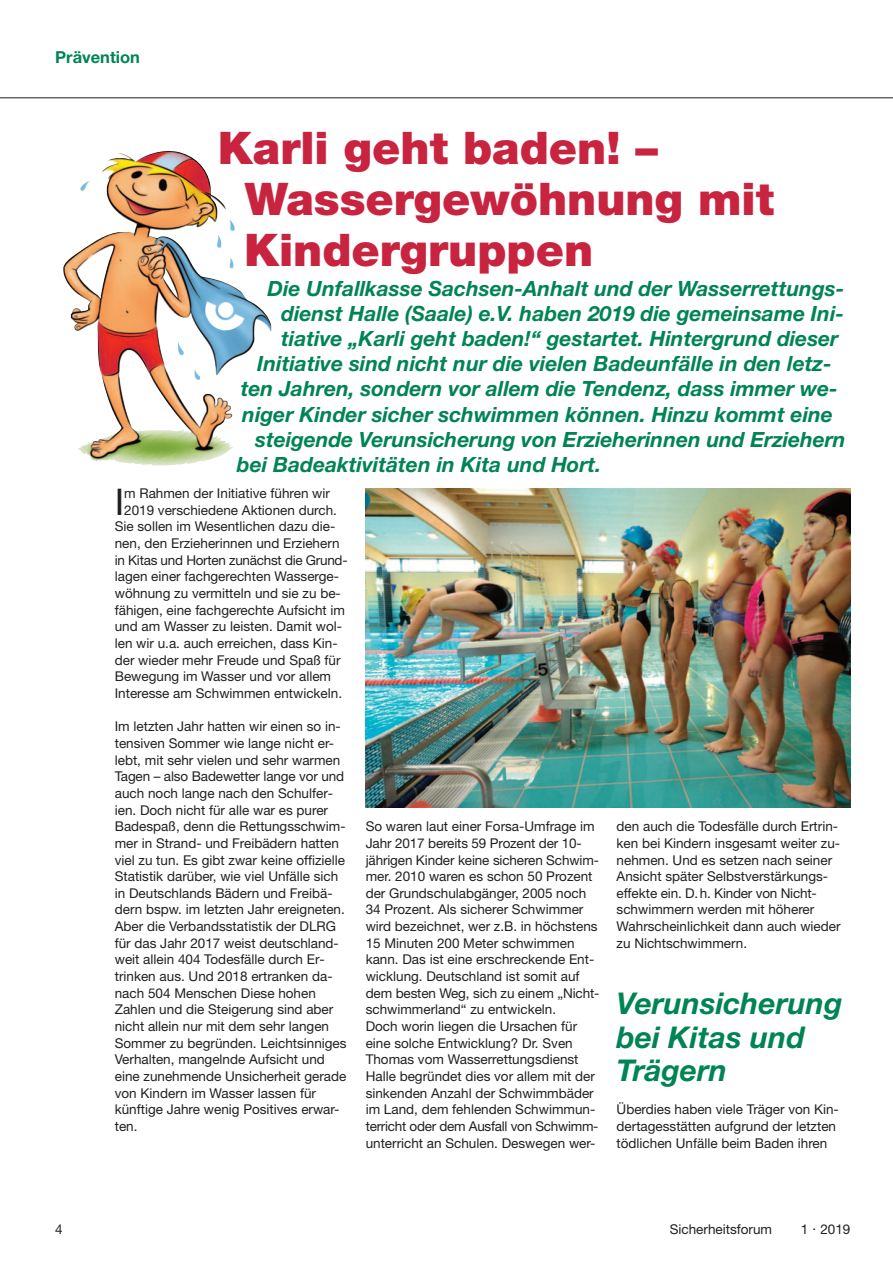
<style>
.page{position:relative;width:893px;height:1263px;background:#fff}
.page>*{position:absolute;margin:0;border:0;box-sizing:border-box;transform-origin:0 0}
.t1{font:900 45px/51px "Helvetica Neue LT Std";color:#c8233f}
.t2{font:36.75px "Helvetica Neue LT Std";color:#231f20}
.t3{font:italic 700 30px/33.3px "Helvetica Neue LT Std";color:#008454}
.t4{font:italic 700 21px "Helvetica Neue LT Std";color:#008454}
.t5{font:700 16.5px "Helvetica Neue LT Std";color:#008454}
.t6{font:13.5px/16.6px "Helvetica Neue LT Std";color:#231f20}
.t7{font:13.5px "Helvetica Neue LT Std";letter-spacing:-.02em;color:#231f20}
</style>
<div class="page">
<hr style="left:0;top:97px;width:893px;height:1px;background:#231f20">
<img style="left:366px;top:488px;width:484px;height:320px">
<img style="left:63px;top:151px;width:208px;height:314px">
<p class="t5" style="left:55px;top:51px;width:86px">Prävention</p>
<p class="t1" style="left:244px;top:126px;width:531px;text-indent:-26px">Karli geht baden! –<br>Wasserge wöhnung mit<br>Kindergruppen</p>
<p class="t4" style="left:268px;top:281px;width:578px">Die Unfallkasse Sachsen-Anhalt und der Wasser rettungs -</p>
<p class="t4" style="left:281px;top:306px;width:564px">dienst Halle (Saale) e.V. haben 2019 die gemeinsame Ini -</p>
<p class="t4" style="left:281px;top:331px;width:559px">tia tive „Karli geht baden!“ gestartet. Hintergrund dieser</p>
<p class="t4" style="left:257px;top:356px;width:576px">Initiative sind nicht nur die vielen Badeunfälle in den letz-</p>
<p class="t4" style="left:241px;top:381px;width:598px">ten Jahren, sondern vor allem die Tendenz, dass immer we-</p>
<p class="t4" style="left:242px;top:407px;width:592px">niger Kinder sicher schwimmen können. Hinzu kommt ei ne</p>
<p class="t4" style="left:255px;top:432px;width:592px">steigende Ver unsicherung von Erzieherinnen und Er ziehe rn</p>
<p class="t4" style="left:237px;top:457px;width:366px">bei Bade ak ti vi täten in Kita und Hort.</p>
<p class="t6" style="left:55px;top:1222px;width:9px">4</p>
<p class="t2" style="left:115px;top:489px;width:11px">I</p>
<p class="t6" style="left:124px;top:486px;width:207px">m Rahmen der Initiative führen wir</p>
<p class="t6" style="left:124px;top:503px;width:214px">2019 verschiedene Aktionen durch.</p>
<p class="t6" style="left:115px;top:520px;width:222px">Sie sollen im Wesentlichen dazu die-</p>
<p class="t6" style="left:115px;top:536px;width:226px">nen, den Erzieherinnen und Erziehern</p>
<p class="t7" style="left:115px;top:555px;width:234px">in Kitas und Horten zunächst die Grund-</p>
<p class="t6" style="left:115px;top:570px;width:226px">lagen einer fachgerechten Wasserge -</p>
<p class="t6" style="left:115px;top:586px;width:228px">wöhnung zu vermitteln und sie zu be-</p>
<p class="t6" style="left:115px;top:603px;width:232px">fähigen, eine fachgerechte Aufsicht im</p>
<p class="t6" style="left:115px;top:620px;width:229px">und am Wasser zu leisten. Damit wol-</p>
<p class="t6" style="left:115px;top:636px;width:224px">len wir u.a. auch erreichen, dass Kin -</p>
<p class="t6" style="left:115px;top:653px;width:227px">der wieder mehr Freude und Spaß für</p>
<p class="t6" style="left:115px;top:670px;width:218px">Bewegung im Wasser und vor allem</p>
<p class="t6" style="left:115px;top:686px;width:229px">Interesse am Schwimmen entwickeln.</p>
<p class="t6" style="left:115px;top:719px;width:233px">Im letzten Jahr hatten wir einen so in&shy;tensiven Sommer wie lange nicht er&shy;lebt, mit sehr vielen und sehr warmen Tagen – also Badewetter lange vor und auch noch lange nach den Schul fer - ien. Doch nicht für alle war es purer Badespaß, denn die Rettungsschwim - mer in Strand- und Freibädern hatten viel zu tun. Es gibt zwar keine offizielle Statistik darüber, wie viel Unfälle sich in Deutschlands Bädern und Freibä - dern bspw. im letzten Jahr ereigneten.<br>Aber die Verbandsstatistik der DLRG für das Jahr 2017 weist deutschland&shy;weit allein 404 Todesfälle durch Er - trinken aus. Und 2018 ertranken da&shy;nach 504 Menschen Diese hohen Zahlen und die Steigerung sind aber nicht allein nur mit dem sehr langen Sommer zu begründen. Leichtsinniges Verhalten, mangelnde Aufsicht und eine zunehmende Unsicherheit gerade von Kindern im Wasser lassen für<br>künf tige Jahre wenig Positives erwar&shy;ten.</p>
<p class="t6" style="left:366px;top:819px;width:235px">So waren laut einer Forsa-Umfrage im Jahr 2017 bereits 59 Prozent der 10- jährigen Kinder keine sicheren Schwim - mer. 2010 waren es schon 50 Prozent der Grundschulabgänger, 2005 noch 34 Prozent. Als sicherer Schwimmer wird bezeichnet, wer z.B. in höchstens 15 Minuten 200 Meter schwimmen kann. Das ist eine erschreckende Ent - wicklung. Deutschland ist somit auf dem besten Weg, sich zu einem „Nicht&shy;schwimmerland“ zu entwickeln.</p>
<p class="t6" style="left:366px;top:1019px;width:234px">Doch worin liegen die Ursachen für eine solche Entwicklung? Dr. Sven Thomas vom Wasserrettungsdienst Halle begründet dies vor allem mit der sinkenden Anzahl der Schwimmbäder im Land, dem fehlenden Schwimm un - ter richt oder dem Ausfall von Schwimm - unterricht an Schulen. Deswegen wer-</p>
<p class="t6" style="left:617px;top:819px;width:226px">den auch die Todesfälle durch Er trin - ken bei Kindern insgesamt weiter zu - nehmen. Und es setzen nach seiner Ansicht später Selbstver stärkungs - effekte ein. D. h. Kinder von Nicht - schwim mern werden mit höherer Wahrscheinlichkeit dann auch wieder zu Nichtschwimmern.</p>
<p class="t3" style="left:617px;top:990px;width:227px">Verunsicherung bei Kitas und<br>Trägern</p>
<p class="t6" style="left:617px;top:1102px;width:224px">Überdies haben viele Träger von Kin - dertagesstätten aufgrund der letzten tödlichen Unfälle beim Baden ihren</p>
<p class="t6" style="left:670px;top:1222px;width:104px">Sicherheitsforum</p>
<p class="t6" style="left:801px;top:1222px;width:51px">1 . 2019</p>
</div>
